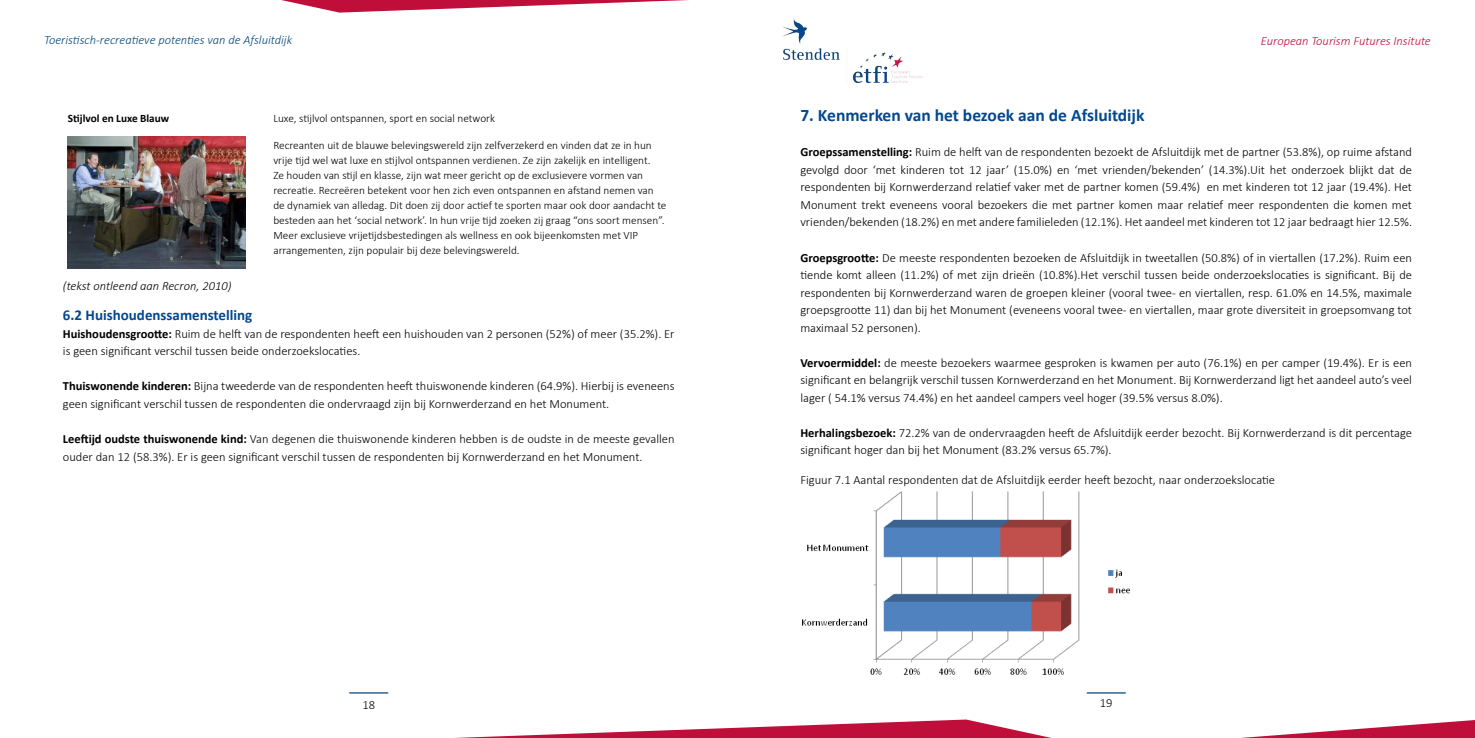
<style>
.page{position:relative;width:1475px;height:738px;background:#fff}
.page>*{position:absolute;margin:0;border:0;box-sizing:border-box;transform-origin:0 0}
.t1{font:700 17.5px "Calibri";color:#004890}
.t2{font:700 15px "Calibri";color:#004890}
.t3{font:300 12.5px/17.5px "Calibri";color:#000}
.t4{font:italic 300 12.5px "Calibri";color:#00477b}
.t5{font:italic 300 12.5px "Calibri";color:#c00e3b}
.t6{font:italic 300 12.5px "Calibri";color:#000}
.t7{font:300 11.25px/15px "Calibri";color:#000}
.t8{font:700 11.25px "Calibri";color:#000}
.s1{font-weight:700}
</style>
<div class="page">
<hr style="left:349px;top:691px;width:39px;height:2px;background:#00477b">
<hr style="left:1086px;top:691px;width:39px;height:2px;background:#00477b">
<img style="left:782px;top:19px;width:139px;height:63px">
<svg style="left:482px;top:719px;width:992px;height:18px"></svg>
<svg style="left:281px;top:0;width:408px;height:13px"></svg>
<img style="left:802px;top:491px;width:329px;height:182px">
<img style="left:68px;top:136px;width:177px;height:133px">
<p class="t4" style="left:44px;top:32px;width:249px">Toeristisch-recreatieve potenties van de Afsluitdijk</p>
<p class="t5" style="left:1260px;top:33px;width:171px">European Tourism Futures Insitute</p>
<p class="t8" style="left:68px;top:111px;width:103px">Stijlvol en Luxe Blauw</p>
<p class="t7" style="left:273px;top:110px;width:223px">Luxe, stijlvol ontspannen, sport en social network</p>
<p class="t7" style="left:273px;top:138px;width:394px">Recreanten uit de blauwe belevingswereld zijn zelfverzekerd en vinden dat ze in hun vrije tijd wel wat luxe en stijlvol ontspannen verdienen. Ze zijn zakelijk en intelligent.<br>Ze houden van stijl en klasse, zijn wat meer gericht op de exclusievere vormen van recreatie. Recreëren betekent voor hen zich even ontspannen en afstand nemen van de dynamiek van alledag. Dit doen zij door actief te sporten maar ook door aandacht te besteden aan het ‘social network’. In hun vrije tijd zoeken zij graag “ons soort mensen”.<br>Meer exclusieve vrijetijdsbestedingen als wellness en ook bijeenkomsten met VIP arrangementen, zijn populair bij deze belevingswereld.</p>
<p class="t6" style="left:63px;top:277px;width:170px">(tekst ontleend aan Recron, 2010)</p>
<p class="t2" style="left:63px;top:305px;width:191px">6.2 Huishoudenssamenstelling</p>
<p class="t3" style="left:63px;top:324px;width:613px"><span class="s1">Huishoudensgrootte:</span> Ruim de helft van de respondenten heeft een huishouden van 2 personen (52%) of meer (35.2%). Er is geen significant verschil tussen beide onderzoekslocaties.</p>
<p class="t3" style="left:63px;top:377px;width:613px"><span class="s1">Thuiswonende kinderen:</span> Bijna tweederde van de respondenten heeft thuiswonende kinderen (64.9%). Hierbij is eveneens geen significant verschil tussen de respondenten die ondervraagd zijn bij Kornwerderzand en het Monument.</p>
<p class="t3" style="left:63px;top:429px;width:613px"><span class="s1">Leeftijd oudste thuiswonende kind:</span> Van degenen die thuiswonende kinderen hebben is de oudste in de meeste gevallen ouder dan 12 (58.3%). Er is geen significant verschil tussen de respondenten bij Kornwerderzand en het Monument.</p>
<h1 class="t1" style="left:800px;top:104px;width:345px">7. Kenmerken van het bezoek aan de Afsluitdijk</h1>
<p class="t3" style="left:800px;top:143px;width:613px;text-align:justify"><span class="s1">Groepssamenstelling:</span> Ruim de helft van de respondenten bezoekt de Afsluitdijk met de partner (53.8%), op ruime afstand gevolgd door ‘met kinderen tot 12 jaar’ (15.0%) en ‘met vrienden/bekenden’ (14.3%).Uit het onderzoek blijkt dat de respondenten bij Kornwerderzand relatief vaker met de partner komen (59.4%) en met kinderen tot 12 jaar (19.4%). Het Monument trekt eveneens vooral bezoekers die met partner komen maar relatief meer respondenten die komen met vrienden/bekenden (18.2%) en met andere familieleden (12.1%). Het aandeel met kinderen tot 12 jaar bedraagt hier 12.5%.</p>
<p class="t3" style="left:800px;top:248px;width:613px;text-align:justify"><span class="s1">Groepsgrootte:</span> De meeste respondenten bezoeken de Afsluitdijk in tweetallen (50.8%) of in viertallen (17.2%). Ruim een tiende komt alleen (11.2%) of met zijn drieën (10.8%).Het verschil tussen beide onderzoekslocaties is significant. Bij de respondenten bij Kornwerderzand waren de groepen kleiner (vooral twee- en viertallen, resp. 61.0% en 14.5%, maximale groepsgrootte 11) dan bij het Monument (eveneens vooral twee- en viertallen, maar grote diversiteit in groepsomvang tot maximaal 52 personen).</p>
<p class="t3" style="left:800px;top:353px;width:613px;text-align:justify"><span class="s1">Vervoermiddel:</span> de meeste bezoekers waarmee gesproken is kwamen per auto (76.1%) en per camper (19.4%). Er is een significant en belangrijk verschil tussen Kornwerderzand en het Monument. Bij Kornwerderzand ligt het aandeel auto’s veel lager ( 54.1% versus 74.4%) en het aandeel campers veel hoger (39.5% versus 8.0%).</p>
<p class="t3" style="left:800px;top:423px;width:613px"><span class="s1">Herhalingsbezoek:</span> 72.2% van de ondervraagden heeft de Afsluitdijk eerder bezocht. Bij Kornwerderzand is dit percentage significant hoger dan bij het Monument (83.2% versus 65.7%).</p>
<p class="t3" style="left:800px;top:470px;width:476px">Figuur 7.1 Aantal respondenten dat de Afsluitdijk eerder heeft bezocht, naar onderzoekslocatie</p>
<p class="t3" style="left:362px;top:695px;width:14px">18</p>
<p class="t3" style="left:1099px;top:693px;width:14px">19</p>
</div>
